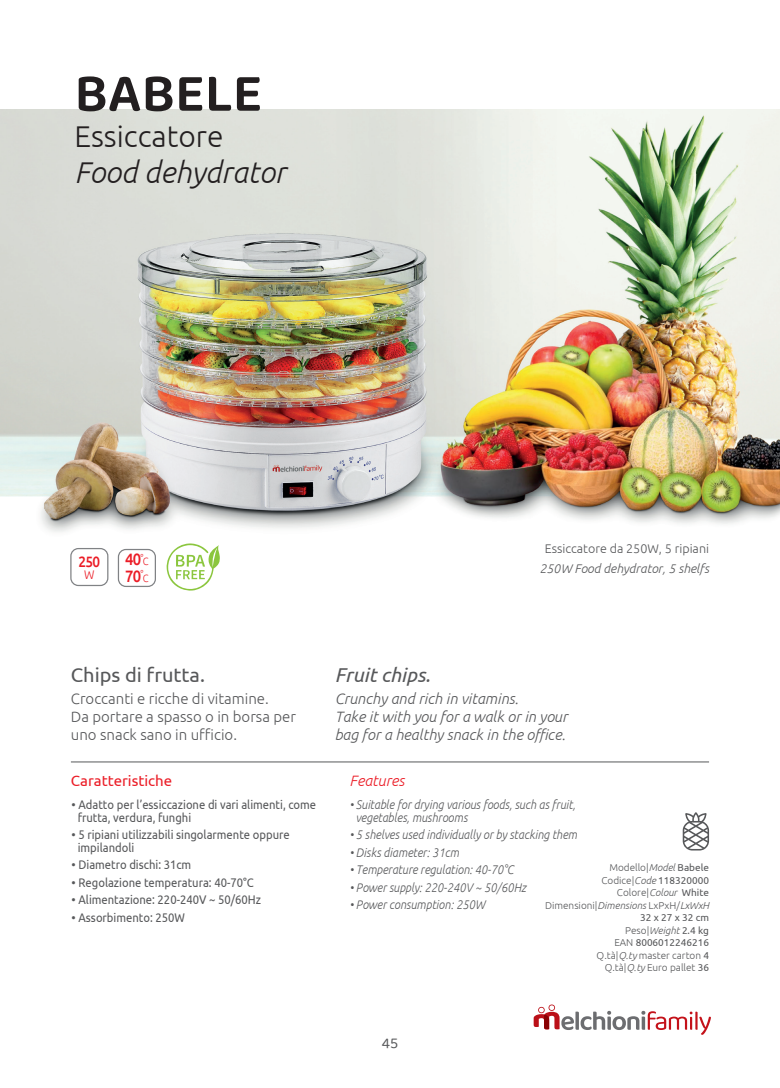
<style>
.page{position:relative;width:780px;height:1088px;background:#fff}
.page>*{position:absolute;margin:0;border:0;box-sizing:border-box;transform-origin:0 0}
.t1{font:600 55px "Baloo Paaji 2";color:#231f20}
.t2{font:italic 300 30px "Ubuntu";color:#231f20}
.t3{font:300 30px "Ubuntu";color:#231f20}
.t4{font:20px "Ubuntu";color:#57585a}
.t5{font:italic 20px "Ubuntu";color:#57585a}
.t6{font:500 16.5px/16.2px "Ubuntu";color:#eb1c26;scale:.9 1}
.t7{font:italic 300 15px/18px "Ubuntu";color:#57585a}
.t8{font:300 15px/18px "Ubuntu";color:#57585a}
.t9{font:15px "Ubuntu";color:#eb1c26}
.t10{font:italic 300 15px "Ubuntu";color:#eb1c26}
.t11{font:500 15px "Ubuntu";color:#eb1c26;scale:.9 1}
.t12{font:15px "Baloo Paaji 2";color:#57585a}
.t13{font:12.5px/12.5px "Ubuntu";color:#57585a;scale:.95 1}
.t14{font:italic 300 12.5px/12.5px "Ubuntu";color:#57585a;scale:.9 1}
.t15{font:300 12.5px "Ubuntu";color:#57585a}
.t16{font:italic 300 12.5px "Ubuntu";color:#57585a}
.t17{font:300 12.5px "Ubuntu";color:#eb1c26;scale:.9 1}
.t18{font:300 10px/12.5px "Ubuntu";color:#57585a;text-align:right}
.s1{font-weight:300;font-size:10.62px}
.s2{font-style:italic}
.s3{font-weight:400}
</style>
<div class="page">
<img style="left:0;top:110px;width:780px;height:453px">
<svg style="left:682px;top:812px;width:27px;height:38px"></svg>
<hr style="left:71px;top:761px;width:638px;height:1px;background:#57585a">
<svg style="left:166px;top:543px;width:54px;height:48px"></svg>
<div style="left:70px;top:548px;width:38px;height:38px;border:1px solid #808285;border-radius:8px"></div>
<div style="left:118px;top:549px;width:38px;height:38px;border:1px solid #808285;border-radius:8px"></div>
<svg style="left:533px;top:1004px;width:178px;height:31px"></svg>
<h1 class="t1" style="left:74px;top:59px;width:189px">BABELE</h1>
<h2 class="t3" style="left:74px;top:118px;width:151px">Essiccatore</h2>
<h2 class="t2" style="left:74px;top:154px;width:213px">Food dehydrator</h2>
<p class="t11" style="left:78px;top:552px;width:26px">250</p>
<p class="t17" style="left:84px;top:567px;width:13px">W</p>
<h3 class="t6" style="left:125px;top:551px;width:28px">40<sup>°</sup><span class="s1">C<br></span>70<sup>°</sup><span class="s1">C</span></h3>
<p class="t15" style="left:544px;top:541px;width:166px">Essiccatore da 250W, 5 ripiani</p>
<p class="t16" style="left:539px;top:561px;width:171px">250W Food dehydrator, 5 shelfs</p>
<h3 class="t4" style="left:71px;top:662px;width:136px">Chips di frutta.</h3>
<p class="t8" style="left:71px;top:689px;width:226px">Croccanti e ricche di vitamine.<br>Da portare a spasso o in borsa per uno snack sano in ufficio.</p>
<p class="t9" style="left:71px;top:771px;width:103px">Caratteristiche</p>
<p class="t13" style="left:78px;top:798px;width:252px;text-indent:-6px">• Adatto per l’essiccazione di vari alimenti, come frutta, verdura, funghi</p>
<p class="t13" style="left:78px;top:828px;width:225px;text-indent:-6px">• 5 ripiani utilizzabili singolarmente oppure impilandoli</p>
<p class="t13" style="left:71px;top:858px;width:128px">• Diametro dischi: 31cm</p>
<p class="t13" style="left:71px;top:875px;width:193px">• Regolazione temperatura: 40-70°C</p>
<p class="t13" style="left:71px;top:893px;width:201px">• Alimentazione: 220-240V ~ 50/60Hz</p>
<p class="t13" style="left:71px;top:910px;width:121px">• Assorbimento: 250W</p>
<h3 class="t5" style="left:335px;top:662px;width:97px">Fruit chips.</h3>
<p class="t7" style="left:335px;top:689px;width:234px">Crunchy and rich in vitamins.<br>Take it with you for a walk or in your bag for a healthy snack in the office.</p>
<p class="t10" style="left:349px;top:771px;width:56px">Features</p>
<p class="t14" style="left:356px;top:798px;width:245px;text-indent:-6px">• Suitable for drying various foods, such as fruit, vegetables, mushrooms</p>
<p class="t14" style="left:349px;top:828px;width:254px">• 5 shelves used individually or by stacking them</p>
<p class="t14" style="left:349px;top:845px;width:123px">• Disks diameter: 31cm</p>
<p class="t14" style="left:349px;top:863px;width:184px">• Temperature regulation: 40-70°C</p>
<p class="t14" style="left:349px;top:880px;width:197px">• Power supply: 220-240V ~ 50/60Hz</p>
<p class="t14" style="left:349px;top:898px;width:152px">• Power consumption: 250W</p>
<p class="t18" style="left:545px;top:861px;width:165px">Modello|<span class="s2">Model</span> <span class="s3">Babele<br></span>Codice|<span class="s2">Code</span> <span class="s3">118320000<br></span>Colore|<span class="s2">Colour</span> <span class="s3">White<br></span>Dimensioni|<span class="s2">Dimensions</span> LxPxH/<span class="s2">LxWxH<br></span><span class="s3">32 x 27 x 32 cm<br></span>Peso|<span class="s2">Weight</span> <span class="s3">2.4 kg<br></span>EAN <span class="s3">8006012246216<br></span>Q.tà|<span class="s2">Q.ty</span> master carton <span class="s3">4<br></span>Q.tà|<span class="s2">Q.ty</span> Euro pallet <span class="s3">36</span></p>
<p class="t12" style="left:382px;top:1034px;width:18px">45</p>
</div>
